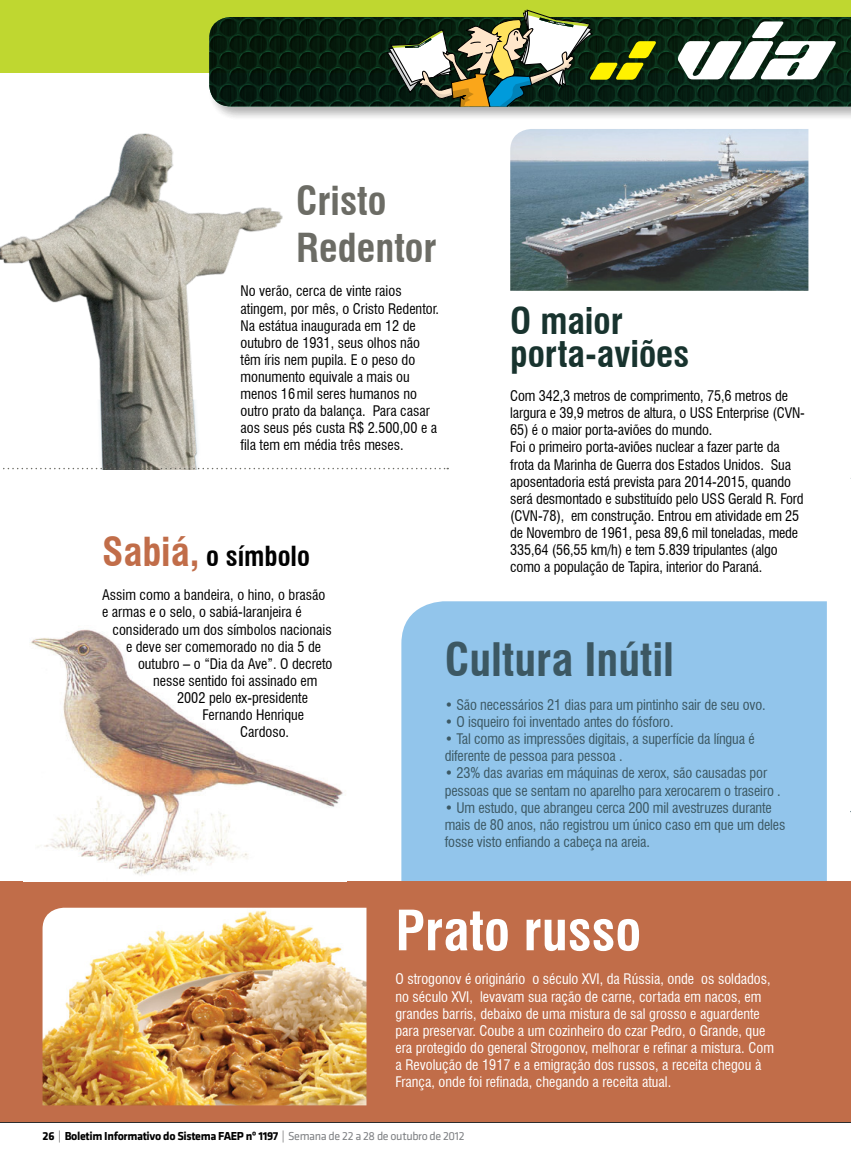
<style>
.page{position:relative;width:851px;height:1170px;background:#fff}
.page>*{position:absolute;margin:0;border:0;box-sizing:border-box;transform-origin:0 0}
.t1{font:700 condensed 54px "Swiss 721 BT";color:#fff}
.t2{font:700 condensed 45px "Swiss 721 BT";color:#3c5863}
.t3{font:700 condensed 39px/46.8px "Swiss 721 BT";color:#6c6c65}
.t4{font:700 condensed 36px "Swiss 721 BT";color:#18332e}
.t5{font:700 condensed 27px "Swiss 721 BT";color:#000}
.t6{font:condensed 14.25px/17.1px "Swiss 721 BT";color:#000}
.t7{font:condensed 14.25px/17.1px "Swiss 721 BT";letter-spacing:-.01em;color:#3c5863}
.t8{font:condensed 14.25px/17.1px "Swiss 721 BT";color:#fff}
.t9{font:700 12px "Klavika";letter-spacing:-.03em;color:#000}
.s1{font-size:39px;color:#c16d49}
.s2{font-weight:400}
.s3{font-weight:400;color:#808285}
</style>
<div class="page">
<hr style="left:0;top:1121px;width:850px;height:1px;background:#000">
<div style="left:401px;top:601px;width:425px;height:280px;background:#92c5eb"></div>
<div style="left:0;top:881px;width:850px;height:240px;background:#c16d49"></div>
<div style="left:0;top:0;width:850px;height:72px;background:#bfd730"></div>
<div style="left:206px;top:14px;width:644px;height:108px;background:#000;opacity:.2"></div>
<svg style="left:209px;top:17px;width:641px;height:89px;background:#082111"></svg>
<svg style="left:385px;top:9px;width:270px;height:113px;background:#737f5d"></svg>
<svg style="left:677px;top:16px;width:173px;height:89px;background:#566b5d"></svg>
<img style="left:31px;top:629px;width:312px;height:246px">
<img style="left:43px;top:907px;width:323px;height:198px">
<img style="left:510px;top:129px;width:298px;height:162px">
<img style="left:0;top:133px;width:283px;height:335px">
<svg style="left:3px;top:468px;width:445px;height:1px"></svg>
<p class="t3" style="left:296px;top:178px;width:142px">Cristo<br>Redentor</p>
<p class="t6" style="left:240px;top:283px;width:200px">No verão, cerca de vinte raios atingem, por mês, o Cristo Redentor.<br>Na estátua inaugurada em 12 de outubro de 1931, seus olhos não têm íris nem pupila. E o peso do monumento equivale a mais ou menos 16mil seres humanos no outro prato da balança. Para casar aos seus pés custa R$ 2.500,00 e a fila tem em média três meses.</p>
<p class="t4" style="left:510px;top:299px;width:114px">O maior</p>
<p class="t4" style="left:510px;top:332px;width:180px">porta-aviões</p>
<p class="t6" style="left:510px;top:387px;width:296px">Com 342,3 metros de comprimento, 75,6 metros de largura e 39,9 metros de altura, o USS Enterprise (CVN-</p>
<p class="t6" style="left:510px;top:421px;width:204px">65) é o maior porta-aviões do mundo.</p>
<p class="t6" style="left:510px;top:438px;width:295px">Foi o primeiro porta-aviões nuclear a fazer parte da frota da Marinha de Guerra dos Estados Unidos. Sua aposentadoria está prevista para 2014-2015, quando será desmontado e substituído pelo USS Gerald R. Ford (CVN-78), em construção. Entrou em atividade em 25 de Novembro de 1961, pesa 89,6 mil toneladas, mede 335,64 (56,55 km/h) e tem 5.839 tripulantes (algo como a população de Tapira, interior do Paraná.</p>
<p class="t5" style="left:102px;top:540px;width:209px"><span class="s1">Sabiá,</span> o símbolo</p>
<p class="t6" style="left:102px;top:586px;width:225px">Assim como a bandeira, o hino, o brasão</p>
<p class="t6" style="left:102px;top:603px;width:201px">e armas e o selo, o sabiá-laranjeira é</p>
<p class="t6" style="left:112px;top:620px;width:221px">considerado um dos símbolos nacionais</p>
<p class="t6" style="left:126px;top:638px;width:196px">e deve ser comemorado no dia 5 de</p>
<p class="t6" style="left:138px;top:655px;width:196px">outubro – o “Dia da Ave”. O decreto</p>
<p class="t6" style="left:153px;top:672px;width:166px">nesse sentido foi assinado em</p>
<p class="t6" style="left:177px;top:689px;width:132px">2002 pelo ex-presidente</p>
<p class="t6" style="left:202px;top:706px;width:103px">Fernando Henrique</p>
<p class="t6" style="left:240px;top:723px;width:50px">Cardoso.</p>
<p class="t2" style="left:444px;top:632px;width:231px">Cultura Inútil</p>
<p class="t7" style="left:444px;top:696px;width:322px">• São necessários 21 dias para um pintinho sair de seu ovo.</p>
<p class="t7" style="left:444px;top:713px;width:230px">• O isqueiro foi inventado antes do fósforo.</p>
<p class="t7" style="left:444px;top:730px;width:311px">• Tal como as impressões digitais, a superfície da língua é diferente de pessoa para pessoa .</p>
<p class="t7" style="left:444px;top:764px;width:337px">• 23% das avarias em máquinas de xerox, são causadas por pessoas que se sentam no aparelho para xerocarem o traseiro .</p>
<p class="t7" style="left:444px;top:798px;width:342px">• Um estudo, que abrangeu cerca 200 mil avestruzes durante mais de 80 anos, não registrou um único caso em que um deles fosse visto enfiando a cabeça na areia.</p>
<p class="t1" style="left:395px;top:898px;width:247px">Prato russo</p>
<p class="t8" style="left:395px;top:970px;width:380px">O strogonov é originário o século XVI, da Rússia, onde os soldados, no século XVI, levavam sua ração de carne, cortada em nacos, em grandes barris, debaixo de uma mistura de sal grosso e aguardente para preservar. Coube a um cozinheiro do czar Pedro, o Grande, que era protegido do general Strogonov, melhorar e refinar a mistura. Com a Revolução de 1917 e a emigração dos russos, a receita chegou à França, onde foi refinada, chegando a receita atual.</p>
<p class="t9" style="left:43px;top:1129px;width:423px">26 <span class="s2">|</span> Boletim Informativo do Sistema FAEP nº 1197 <span class="s2">|</span> <span class="s3">Semana de 22 a 28 de outubro de 2012</span></p>
</div>
